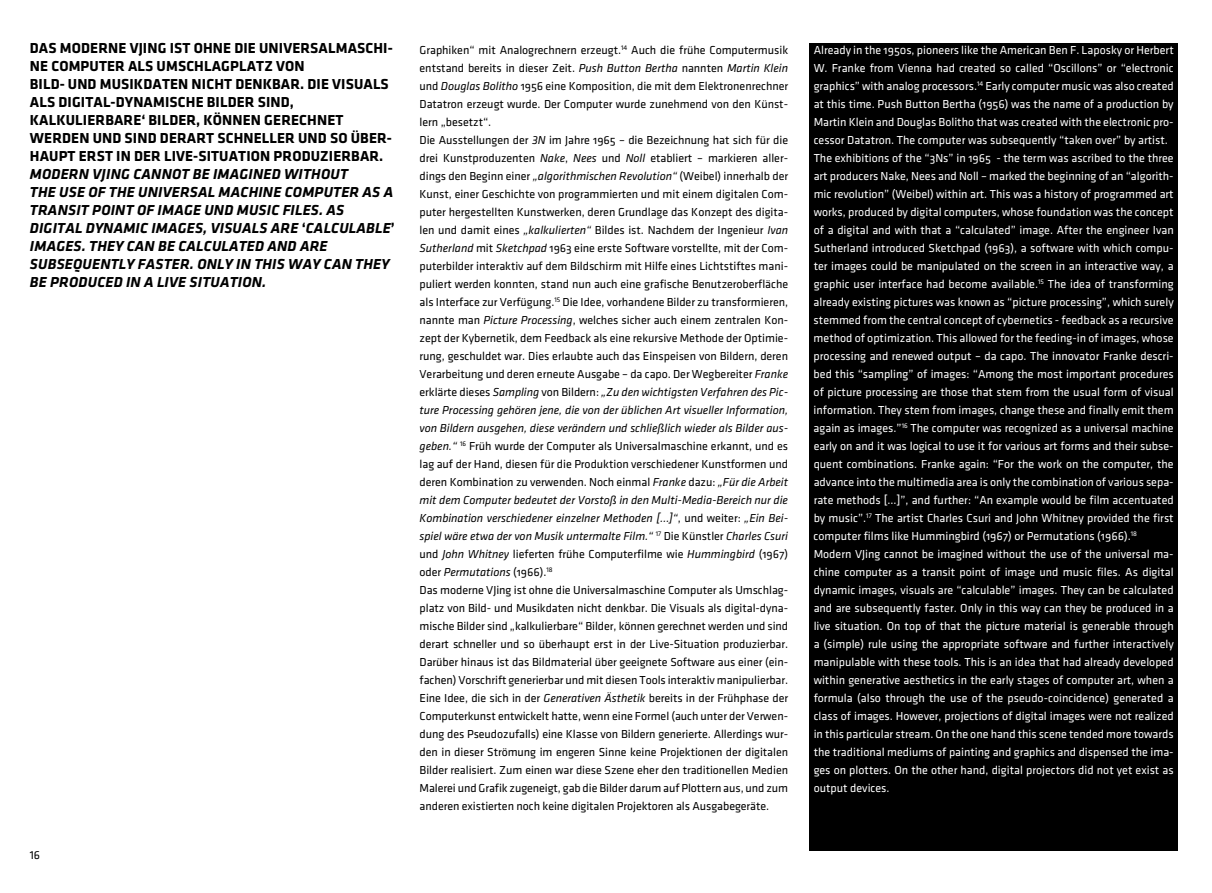
<style>
.page{position:relative;width:1212px;height:893px;background:#fff}
.page>*{position:absolute;margin:0;border:0;box-sizing:border-box;transform-origin:0 0}
.t1{font:700 15px "Klavika";letter-spacing:.01em;color:#000}
.t2{font:15px/18px "Klavika Bold Bold Italic TF";letter-spacing:.015em;color:#000}
.t3{font:12px/18px "Klavika Regular OSF";color:#fff}
.t4{font:12px/18px "Klavika Regular OSF";letter-spacing:-.005em;color:#000;text-align:justify}
.t5{font:italic 12px/18px "Klavika";letter-spacing:-.005em;color:#000;text-align:justify}
.t6{font:12px "Klavika";color:#000}
.s1{font-family:"Klavika";font-weight:700}
.s2{font-family:"Klavika";font-style:italic}
.s3{font-family:"Klavika Regular OSF";font-style:normal}
</style>
<div class="page">
<div style="left:809px;top:43px;width:369px;height:807px;background:#000"></div>
<p class="t1" style="left:30px;top:40px;width:41px">DAS MODERNE</p>
<p class="t1" style="left:130px;top:40px;width:22px">VJING</p>
<p class="t1" style="left:170px;top:40px;width:34px">IST OHNE</p>
<p class="t1" style="left:234px;top:40px;width:44px">DIE UNIVERSALMASCHI</p>
<p class="t1" style="left:388px;top:40px;width:7px">-</p>
<p class="t1" style="left:30px;top:58px;width:40px">NE COMPUTER</p>
<p class="t1" style="left:128px;top:58px;width:10px">ALS</p>
<p class="t1" style="left:157px;top:58px;width:20px">UMSCHLAGPLAT</p>
<p class="t1" style="left:264px;top:58px;width:22px">Z VON</p>
<p class="t1" style="left:30px;top:76px;width:9px">BILD</p>
<p class="t1" style="left:60px;top:76px;width:19px">- UND</p>
<p class="t1" style="left:100px;top:76px;width:54px">MUSIKDATEN</p>
<p class="t1" style="left:192px;top:76px;width:9px">NICHT</p>
<p class="t1" style="left:235px;top:76px;width:10px">DEN</p>
<p class="t1" style="left:263px;top:76px;width:87px">KBAR. DIE VISUALS</p>
<p class="t1" style="left:30px;top:94px;width:10px">ALS</p>
<p class="t1" style="left:58px;top:94px;width:9px">DIGITAL</p>
<p class="t1" style="left:111px;top:94px;width:15px">-DYNAMISCHE</p>
<p class="t1" style="left:207px;top:94px;width:9px">BILDER</p>
<p class="t1" style="left:258px;top:94px;width:9px">SIND</p>
<p class="t1" style="left:290px;top:94px;width:6px">‚</p>
<p class="t1" style="left:30px;top:112px;width:45px">KALKULIER</p>
<p class="t1" style="left:105px;top:112px;width:52px">BARE‘BILDER</p>
<p class="t1" style="left:196px;top:112px;width:37px">, KÖNNEN</p>
<p class="t1" style="left:264px;top:112px;width:10px">GERECHNET</p>
<p class="t1" style="left:30px;top:130px;width:11px">WERDEN</p>
<p class="t1" style="left:93px;top:130px;width:11px">UND</p>
<p class="t1" style="left:125px;top:130px;width:9px">SIND</p>
<p class="t1" style="left:160px;top:130px;width:10px">DERART</p>
<p class="t1" style="left:217px;top:130px;width:10px">SCHNELLER</p>
<p class="t1" style="left:298px;top:130px;width:11px">UND</p>
<p class="t1" style="left:330px;top:130px;width:63px">SO ÜBER-</p>
<p class="t1" style="left:30px;top:148px;width:10px">HAUPT</p>
<p class="t1" style="left:79px;top:148px;width:10px">ERST</p>
<p class="t1" style="left:116px;top:148px;width:28px">IN DER</p>
<p class="t1" style="left:164px;top:148px;width:52px">LIVE-SITUATION</p>
<p class="t1" style="left:274px;top:148px;width:10px">PRODU</p>
<p class="t1" style="left:320px;top:148px;width:65px">ZIERBAR.</p>
<p class="t2" style="left:30px;top:165px;width:366px">MODERN VJING CANNOT BE IMAGINED WITHOUT<br>THE USE OF THE UNIVERSAL MACHINE COMPUTER AS A TRANSIT POINT OF IMAGE UND MUSIC FILES. AS DIGITAL DYNAMIC IMAGES, VISUALS ARE <span class="s1">‘</span>CALCULABLE<span class="s1">’ </span>IMAGES. THEY CAN BE CALCULATED AND ARE SUBSEQUENTLY FASTER. ONLY IN THIS WAY CAN THEY BE PRODUCED IN A LIVE SITUATION.</p>
<p class="t6" style="left:30px;top:849px;width:12px">16</p>
<p class="t4" style="left:420px;top:41px;width:370px;text-align:left">Graphiken“ mit Analogrechnern erzeugt.<sup>14</sup> Auch die frühe Computermusik entstand bereits in dieser Zeit. <span class="s2">Push Button Bertha</span> nannten <span class="s2">Martin Klein </span>und <span class="s2">Douglas Bolitho</span> 1956 eine Komposition, die mit dem Elektronenrechner Datatron erzeugt wurde. Der Computer wurde zunehmend von den Künst&shy;lern „besetzt“.<br>Die Ausstellungen der <span class="s2">3N</span> im Jahre 1965 – die Bezeichnung hat sich für die drei Kunstproduzenten <span class="s2">Nake</span>, <span class="s2">Nees</span> und <span class="s2">Noll</span> etabliert – markieren aller&shy;dings den Beginn einer <span class="s2">„algorithmischen Revolution“</span> (Weibel) innerhalb der Kunst, einer Geschichte von programmierten und mit einem digitalen Com&shy;puter hergestellten Kunstwerken, deren Grundlage das Konzept des digita&shy;len und damit eines <span class="s2">„kalkulierten“</span> Bildes ist. Nachdem der Ingenieur <span class="s2">Ivan Sutherland</span> mit <span class="s2">Sketchpad</span> 1963 eine erste Software vorstellte, mit der Com&shy;puterbilder interaktiv auf dem Bildschirm mit Hilfe eines Lichtstiftes mani&shy;puliert werden konnten, stand nun auch eine grafische Benutzeroberfläche als Interface zur Verfügung.<sup>15</sup> Die Idee, vorhandene Bilder zu transformieren, nannte man <span class="s2">Picture Processing</span>, welches sicher auch einem zentralen Kon&shy;zept der Kybernetik, dem Feedback als eine rekursive Methode der Optimie&shy;rung, geschuldet war. Dies erlaubte auch das Einspeisen von Bildern, deren Verarbeitung und deren erneute Ausgabe – da capo. Der Wegbereiter <span class="s2">Franke</span></p>
<p class="t5" style="left:420px;top:383px;width:370px"><span class="s3">erklärte dieses</span> Sampling <span class="s3">von Bildern:</span> „Zu den wichtigsten Verfahren des Pic&shy;ture Processing gehören jene, die von der üblichen Art visueller Information, von Bildern ausgehen, diese verändern und schließlich wieder als Bilder aus-</p>
<p class="t4" style="left:420px;top:437px;width:370px"><span class="s2">geben.“</span> <sup>16</sup> Früh wurde der Computer als Universalmaschine erkannt, und es lag auf der Hand, diesen für die Produktion verschiedener Kunstformen und deren Kombination zu verwenden. Noch einmal <span class="s2">Franke</span> dazu: <span class="s2">„Für die Arbeit</span></p>
<p class="t5" style="left:420px;top:491px;width:370px">mit dem Computer bedeutet der Vorstoß in den Multi-Media-Bereich nur die Kombination verschiedener einzelner Methoden […]“<span class="s3">, und weiter:</span> „Ein Bei&shy;spiel wäre etwa der von Musik untermalte Film.“ <sup>17</sup> <span class="s3">Die Künstler</span> Charles Csuri</p>
<p class="t4" style="left:420px;top:545px;width:370px">und <span class="s2">John Whitney</span> lieferten frühe Computerfilme wie <span class="s2">Hummingbird</span> (1967)</p>
<p class="t5" style="left:420px;top:563px;width:135px"><span class="s3">oder</span> Permutations <span class="s3">(1966).</span><sup>18</sup></p>
<p class="t4" style="left:420px;top:581px;width:370px">Das moderne VJing ist ohne die Universalmaschine Computer als Umschlag&shy;platz von Bild- und Musikdaten nicht denkbar. Die Visuals als digital-dyna&shy;mische Bilder sind „kalkulierbare“ Bilder, können gerechnet werden und sind derart schneller und so überhaupt erst in der Live-Situation produzierbar.<br>Darüber hinaus ist das Bildmaterial über geeignete Software aus einer (ein&shy;fachen) Vorschrift generierbar und mit diesen Tools interaktiv manipulierbar.<br>Eine Idee, die sich in der <span class="s2">Generativen Ästhetik</span> bereits in der Frühphase der Computerkunst entwickelt hatte, wenn eine Formel (auch unter der Verwen&shy;dung des Pseudozufalls) eine Klasse von Bildern generierte. Allerdings wur&shy;den in dieser Strömung im engeren Sinne keine Projektionen der digitalen Bilder realisiert. Zum einen war diese Szene eher den traditionellen Medien Malerei und Grafik zugeneigt, gab die Bilder darum auf Plottern aus, und zum anderen existierten noch keine digitalen Projektoren als Ausgabegeräte.</p>
<p class="t3" style="left:814px;top:41px;width:362px">Already in the 1950s, pioneers like the American Ben F. Laposky or Herbert W. Franke from Vienna had created so called “Oscillons” or “electronic graphics” with analog processors.<sup>14</sup> Early computer music was also created at this time. Push Button Bertha (1956) was the name of a production by Martin Klein and Douglas Bolitho that was created with the electronic pro&shy;cessor Datatron. The computer was subsequently “taken over” by artist.<br>The exhibitions of the “3Ns” in 1965 - the term was ascribed to the three art producers Nake, Nees and Noll – marked the beginning of an “algorith&shy;mic revolution” (Weibel) within art. This was a history of programmed art works, produced by digital computers, whose foundation was the concept of a digital and with that a “calculated” image. After the engineer Ivan Sutherland introduced Sketchpad (1963), a software with which compu&shy;ter images could be manipulated on the screen in an interactive way, a graphic user interface had become available.<sup>15</sup> The idea of transforming already existing pictures was known as “picture processing”, which surely stemmed from the central concept of cybernetics - feedback as a recursive method of optimization. This allowed for the feeding-in of images, whose processing and renewed output – da capo. The innovator Franke descri&shy;bed this “sampling” of images: “Among the most important procedures of picture processing are those that stem from the usual form of visual information. They stem from images, change these and finally emit them again as images.”<sup>16</sup> The computer was recognized as a universal machine early on and it was logical to use it for various art forms and their subse&shy;quent combinations. Franke again: “For the work on the computer, the advance into the multimedia area is only the combination of various sepa&shy;rate methods [...]”, and further: “An example would be film accentuated by music”.<sup>17</sup> The artist Charles Csuri and John Whitney provided the first computer films like Hummingbird (1967) or Permutations (1966).<sup>18<br></sup>Modern VJing cannot be imagined without the use of the universal ma&shy;chine computer as a transit point of image und music files. As digital dynamic images, visuals are “calculable” images. They can be calculated and are subsequently faster. Only in this way can they be produced in a live situation. On top of that the picture material is generable through a (simple) rule using the appropriate software and further interactively manipulable with these tools. This is an idea that had already developed within generative aesthetics in the early stages of computer art, when a formula (also through the use of the pseudo-coincidence) generated a class of images. However, projections of digital images were not realized in this particular stream. On the one hand this scene tended more towards the traditional mediums of painting and graphics and dispensed the ima&shy;ges on plotters. On the other hand, digital projectors did not yet exist as output devices.</p>
</div>
